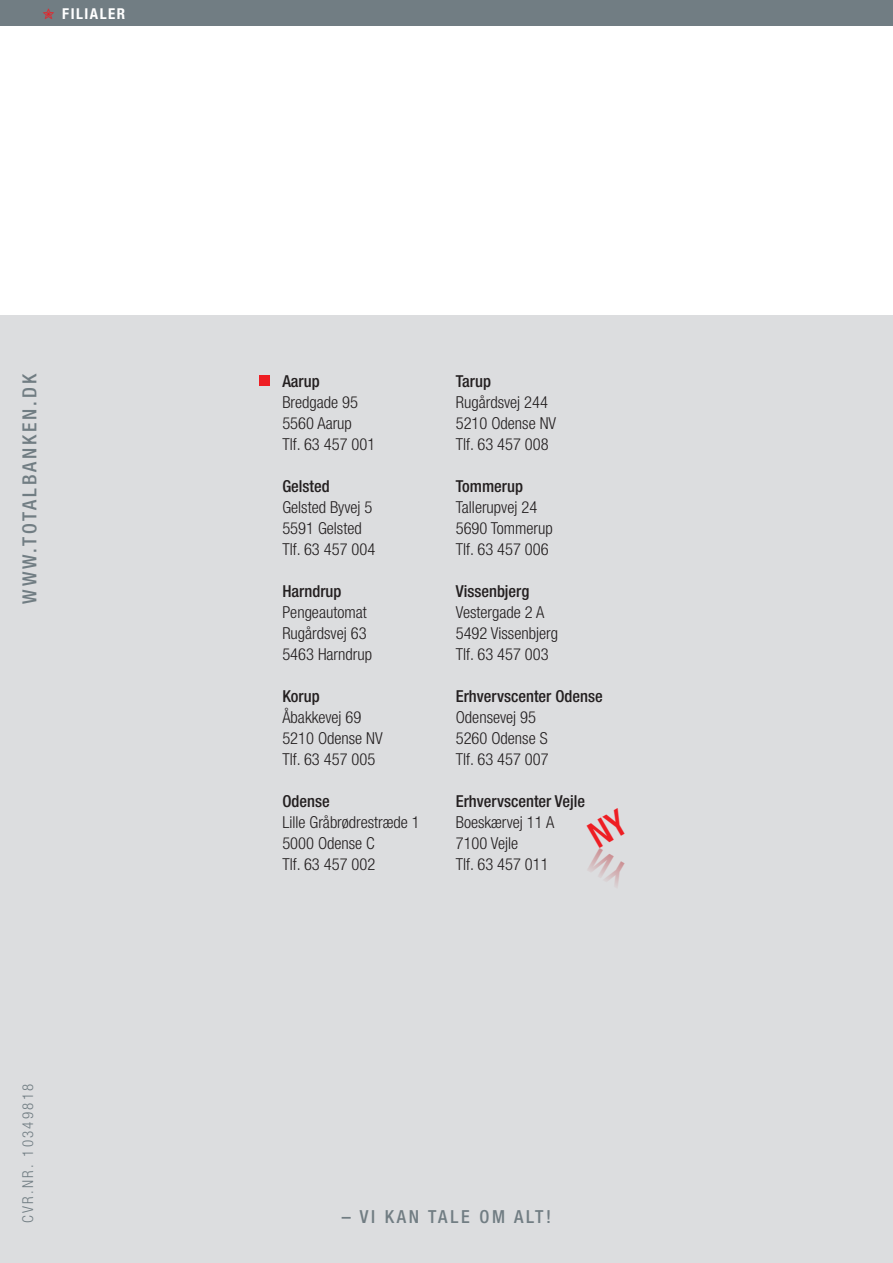
<style>
.page{position:relative;width:893px;height:1263px;background:#fff}
.page>*{position:absolute;margin:0;border:0;box-sizing:border-box;transform-origin:0 0}
.t1{font:500 condensed 19.5px "Helvetica Neue";letter-spacing:.15em;color:#717d83}
.t2{font:500 condensed 18px "Helvetica Neue";letter-spacing:.15em;color:#717d83}
.t3{font:300 condensed 16.5px/21px "Helvetica Neue";color:#231f20}
.t4{font:500 condensed 16.5px "Helvetica Neue";color:#231f20}
.t5{font:300 condensed 15px "Helvetica Neue";letter-spacing:.15em;color:#717d83}
.t6{font:700 condensed 15px "Helvetica Neue";color:#fff}
.s1{color:#ee1d23}
</style>
<div class="page">
<div style="left:0;top:316px;width:893px;height:947px;background:#dcdddf"></div>
<div style="left:0;top:0;width:893px;height:26px;background:#717d83"></div>
<div style="left:259px;top:375px;width:11px;height:11px;background:#ee1d23"></div>
<p class="t6" style="left:43px;top:4px;width:37px"><span class="s1">■</span> FILIAL</p>
<p class="t6" style="left:108px;top:4px;width:15px">ER</p>
<p class="t1" style="left:18px;top:604px;width:230px;rotate:-90deg">www.totalbanken.dk</p>
<p class="t5" style="left:19px;top:1223px;width:141px;rotate:-90deg">Cvr.nr. 10349818</p>
<p class="t4" style="left:282px;top:371px;width:39px">Aarup</p>
<p class="t3" style="left:282px;top:392px;width:94px">Bredgade 95<br>5560 Aarup<br>Tlf. 63 457 001</p>
<p class="t4" style="left:282px;top:476px;width:49px">Gelsted</p>
<p class="t3" style="left:282px;top:497px;width:94px">Gelsted Byvej 5<br>5591 Gelsted<br>Tlf. 63 457 004</p>
<p class="t4" style="left:282px;top:581px;width:61px">Harndrup</p>
<p class="t3" style="left:282px;top:602px;width:91px">Pengeautomat<br>Rugårdsvej 63<br>5463 Harndrup</p>
<p class="t4" style="left:282px;top:686px;width:39px">Korup</p>
<p class="t3" style="left:282px;top:707px;width:102px">Åbakkevej 69<br>5210 Odense NV<br>Tlf. 63 457 005</p>
<p class="t4" style="left:282px;top:791px;width:49px">Odense</p>
<p class="t3" style="left:282px;top:812px;width:139px">Lille Gråbrødrestræde 1<br>5000 Odense C<br>Tlf. 63 457 002</p>
<p class="t4" style="left:456px;top:371px;width:37px">Tarup</p>
<p class="t3" style="left:456px;top:392px;width:102px">Rugårdsvej 244<br>5210 Odense NV<br>Tlf. 63 457 008</p>
<p class="t4" style="left:456px;top:476px;width:69px">Tommerup</p>
<p class="t3" style="left:456px;top:497px;width:99px">Tallerupvej 24<br>5690 Tommerup<br>Tlf. 63 457 006</p>
<p class="t4" style="left:456px;top:581px;width:75px">Vissenbjerg</p>
<p class="t3" style="left:456px;top:602px;width:104px">Vestergade 2 A<br>5492 Vissenbjerg<br>Tlf. 63 457 003</p>
<p class="t4" style="left:456px;top:687px;width:148px">Erhvervscenter Odense</p>
<p class="t3" style="left:456px;top:707px;width:94px">Odensevej 95<br>5260 Odense S<br>Tlf. 63 457 007</p>
<p class="t4" style="left:456px;top:792px;width:131px">Erhvervscenter Vejle</p>
<p class="t3" style="left:456px;top:812px;width:100px">Boeskærvej 11 A<br>7100 Vejle<br>Tlf. 63 457 011</p>
<p class="t2" style="left:342px;top:1206px;width:55px">– vi kan</p>
<p class="t2" style="left:428px;top:1206px;width:125px">ta le om alt !</p>
</div>
